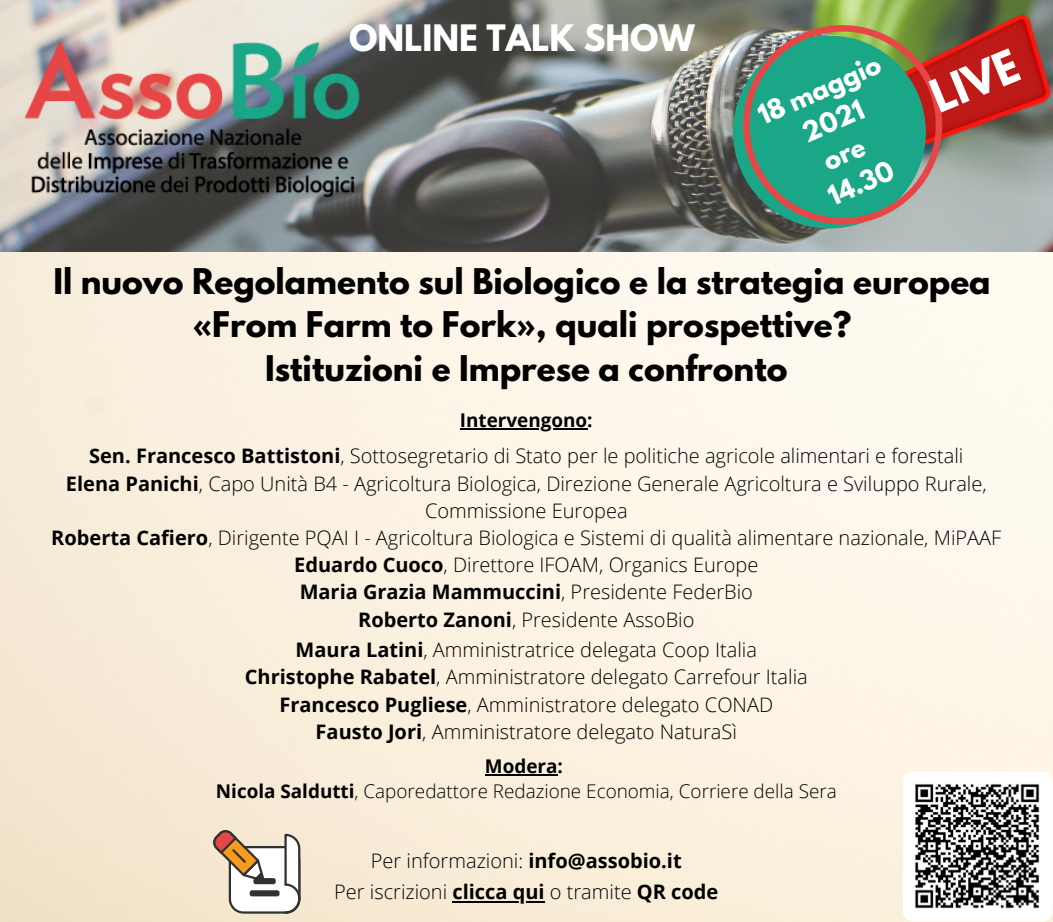
<style>
.page{position:relative;width:1053px;height:922px;background:#fff}
.page>*{position:absolute;margin:0;border:0;box-sizing:border-box;transform-origin:0 0}
.t1{font:700 40.62px "League Spartan";color:#fff}
.t2{font:700 32.25px "League Spartan";color:#fff}
.t3{font:700 31.38px "League Spartan";color:#000}
.t4{font:700 24.38px/34.1px "League Spartan";color:#fff;text-align:center}
.t5{font:300 20px/27.1px "Open Sans";color:#000;text-align:center}
.t6{font:700 20px "Open Sans";color:#000}
.t7{font:300 18.88px "Open Sans";color:#000}
.t8{font:700 18.88px "Open Sans";color:#000}
.s1{font-weight:700}
.s2{font-weight:300}
</style>
<div class="page">
<img style="left:0;top:251px;width:1052px;height:670px">
<img style="left:0;top:0;width:1052px;height:251px">
<img style="left:863px;top:12px;width:189px;height:147px">
<svg style="left:735px;top:25px;width:207px;height:200px;background:#4a9379"></svg>
<img style="left:25px;top:43px;width:334px;height:155px">
<div style="left:230px;top:847px;width:69px;height:65px;background:#fff;border-radius:14px"></div>
<div style="left:229px;top:846px;width:71px;height:67px;border:2px solid #2f3132;border-radius:14px"></div>
<svg style="left:283px;top:832px;width:17px;height:81px"></svg>
<div style="left:253px;top:878px;width:23px;height:6px;background:#2f3132;border-radius:2px"></div>
<div style="left:250px;top:890px;width:29px;height:6px;background:#2f3132;border-radius:2px"></div>
<svg style="left:212px;top:829px;width:55px;height:55px"></svg>
<img style="left:902px;top:771px;width:150px;height:150px;border-radius:9px">
<hr style="left:460px;top:428px;width:127px;height:2px;background:#000">
<hr style="left:485px;top:774px;width:72px;height:2px;background:#000">
<hr style="left:452px;top:900px;width:92px;height:2px;background:#000">
<svg style="left:823px;top:142px;width:44px;height:29px"></svg>
<p class="t2" style="left:349px;top:22px;width:347px">ONLINE TALK SHOW</p>
<p class="t4" style="left:753px;top:103px;width:133px;rotate:-24deg">18 maggio<br>2021</p>
<p class="t4" style="left:823px;top:184px;width:70px;rotate:-24deg">14.30</p>
<p class="t1" style="left:924px;top:80px;width:92px;rotate:-23deg">LIVE</p>
<p class="t3" style="left:53px;top:266px;width:938px">Il nuovo Regolamento sul Biologico e la strategia europea</p>
<p class="t3" style="left:193px;top:309px;width:660px">«From Farm to Fork», quali prospettive?</p>
<p class="t3" style="left:265px;top:352px;width:524px">Istituzioni e Imprese a confronto</p>
<p class="t8" style="left:460px;top:406px;width:134px">Intervengono:</p>
<p class="t5" style="left:89px;top:442px;width:875px"><span class="s1">Sen. Francesco Battistoni</span>, Sottosegretario di Stato per le politiche agricole alimentari e forestali</p>
<p class="t5" style="left:66px;top:469px;width:922px"><span class="s1">Elena Panichi</span>, Capo Unità B4 - Agricoltura Biologica, Direzione Generale Agricoltura e Sviluppo Rurale,<br>Commissione Europea</p>
<p class="t5" style="left:51px;top:523px;width:951px"><span class="s1">Roberta Cafiero</span>, Dirigente PQAI I - Agricoltura Biologica e Sistemi di qualità alimentare nazionale, MiPAAF</p>
<p class="t5" style="left:294px;top:551px;width:465px"><span class="s1">Eduardo Cuoco</span>, Direttore IFOAM, Organics Europe</p>
<p class="t6" style="left:300px;top:578px;width:454px">Maria Grazia Mammuccini<span class="s2">, Presidente FederBio</span></p>
<p class="t5" style="left:358px;top:605px;width:338px"><span class="s1">Roberto Zanoni</span>, Presidente AssoBio</p>
<p class="t5" style="left:295px;top:636px;width:463px"><span class="s1">Maura Latini</span>, Amministratrice delegata Coop Italia</p>
<p class="t5" style="left:245px;top:663px;width:564px"><span class="s1">Christophe Rabatel</span>, Amministratore delegato Carrefour Italia</p>
<p class="t5" style="left:279px;top:690px;width:495px"><span class="s1">Francesco Pugliese</span>, Amministratore delegato CONAD</p>
<p class="t5" style="left:315px;top:717px;width:423px"><span class="s1">Fausto Jori</span>, Amministratore delegato NaturaSì</p>
<p class="t8" style="left:485px;top:752px;width:79px">Modera:</p>
<p class="t7" style="left:216px;top:778px;width:622px"><span class="s1">Nicola Saldutti</span>, Caporedattore Redazione Economia, Corriere della Sera</p>
<p class="t5" style="left:371px;top:846px;width:312px">Per informazioni: <span class="s1">info@assobio.it</span></p>
<p class="t5" style="left:334px;top:877px;width:385px">Per iscrizioni <span class="s1">clicca qui</span> o tramite <span class="s1">QR code</span></p>
</div>
